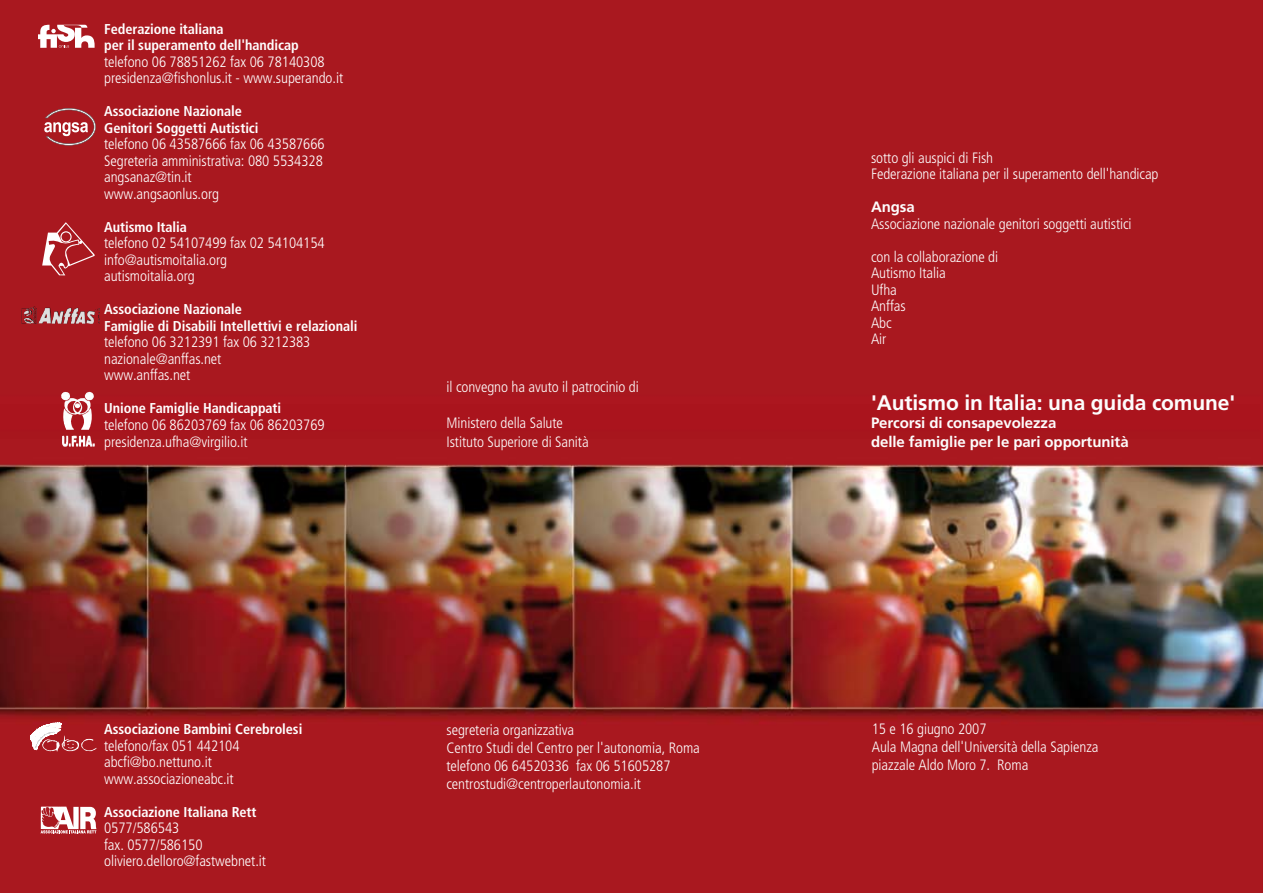
<style>
.page{position:relative;width:1263px;height:893px;background:#fff}
.page>*{position:absolute;margin:0;border:0;box-sizing:border-box;transform-origin:0 0}
.t1{font:700 21px "Frutiger LT Std";letter-spacing:-.005em;color:#fdfcfc}
.t2{font:300 condensed 15px/16.5px "Frutiger LT Std";letter-spacing:-.005em;color:#fff}
.t3{font:300 condensed 15px/18px "Frutiger LT Std";letter-spacing:-.005em;color:#fdfcfc}
.t4{font:700 15px/18px "Frutiger LT Std";letter-spacing:-.005em;color:#fdfcfc}
.t5{font:700 condensed 14.25px/16.5px "Frutiger LT Std";letter-spacing:-.005em;color:#fff}
</style>
<div class="page">
<img style="left:0;top:0;width:1263px;height:893px">
<svg style="left:39px;top:25px;width:56px;height:23px"></svg>
<svg style="left:44px;top:108px;width:52px;height:38px"></svg>
<svg style="left:41px;top:807px;width:55px;height:26px"></svg>
<svg style="left:31px;top:723px;width:66px;height:28px"></svg>
<svg style="left:42px;top:222px;width:53px;height:53px"></svg>
<img style="left:22px;top:307px;width:78px;height:17px">
<img style="left:61px;top:392px;width:33px;height:38px">
<p class="t5" style="left:104px;top:21px;width:196px">Federazione italiana<br>per il superamento dell'handicap</p>
<p class="t2" style="left:104px;top:54px;width:240px">telefono 06 78851262 fax 06 78140308 presidenza@fishonlus.it - www.superando.it</p>
<p class="t5" style="left:104px;top:103px;width:156px">Associazione Nazionale<br>Genitori Soggetti Autistici</p>
<p class="t2" style="left:104px;top:136px;width:222px">telefono 06 43587666 fax 06 43587666<br>Segreteria amministrativa: 080 5534328 angsanaz@tin.it<br>www.angsaonlus.org</p>
<p class="t5" style="left:104px;top:219px;width:84px">Autismo Italia</p>
<p class="t2" style="left:104px;top:235px;width:222px">telefono 02 54107499 fax 02 54104154 info@autismoitalia.org<br>autismoitalia.org</p>
<p class="t5" style="left:104px;top:301px;width:255px">Associazione Nazionale<br>Famiglie di Disabili Intellettivi e relazionali</p>
<p class="t2" style="left:104px;top:334px;width:208px">telefono 06 3212391 fax 06 3212383 nazionale@anffas.net www.anffas.net</p>
<p class="t5" style="left:104px;top:400px;width:179px">Unione Famiglie Handicappati</p>
<p class="t2" style="left:104px;top:417px;width:222px">telefono 06 86203769 fax 06 86203769 presidenza.ufha@virgilio.it</p>
<p class="t3" style="left:446px;top:378px;width:194px">il convegno ha avuto il patrocinio di</p>
<p class="t3" style="left:446px;top:414px;width:144px">Ministero della Salute<br>Istituto Superiore di Sanità</p>
<p class="t5" style="left:104px;top:721px;width:200px">Associazione Bambini Cerebrolesi</p>
<p class="t2" style="left:104px;top:737px;width:137px">telefono/fax 051 442104 abcfi@bo.nettuno.it www.associazioneabc.it</p>
<p class="t5" style="left:104px;top:803px;width:154px">Associazione Italiana Rett</p>
<p class="t2" style="left:104px;top:820px;width:163px">0577/586543<br>fax. 0577/586150 oliviero.delloro@fastwebnet.it</p>
<p class="t3" style="left:446px;top:721px;width:255px">segreteria organizzativa<br>Centro Studi del Centro per l'autonomia, Roma telefono 06 64520336 fax 06 51605287 centrostudi@centroperlautonomia.it</p>
<p class="t3" style="left:871px;top:150px;width:289px;line-height:16.5px">sotto gli auspici di Fish<br>Federazione italiana per il superamento dell'handicap</p>
<p class="t4" style="left:871px;top:198px;width:45px">Angsa</p>
<p class="t3" style="left:871px;top:215px;width:262px">Associazione nazionale genitori soggetti autistici</p>
<p class="t3" style="left:871px;top:249px;width:129px;line-height:16.5px">con la collaborazione di<br>Autismo Italia<br>Ufha<br>Anffas<br>Abc<br>Air</p>
<h1 class="t1" style="left:871px;top:391px;width:366px">'Autismo in Italia: una guida comune'</h1>
<p class="t4" style="left:871px;top:414px;width:259px">Percorsi di consapevolezza<br>delle famiglie per le pari opportunità</p>
<p class="t3" style="left:872px;top:720px;width:228px">15 e 16 giugno 2007<br>Aula Magna dell'Università della Sapienza piazzale Aldo Moro 7. Roma</p>
</div>
